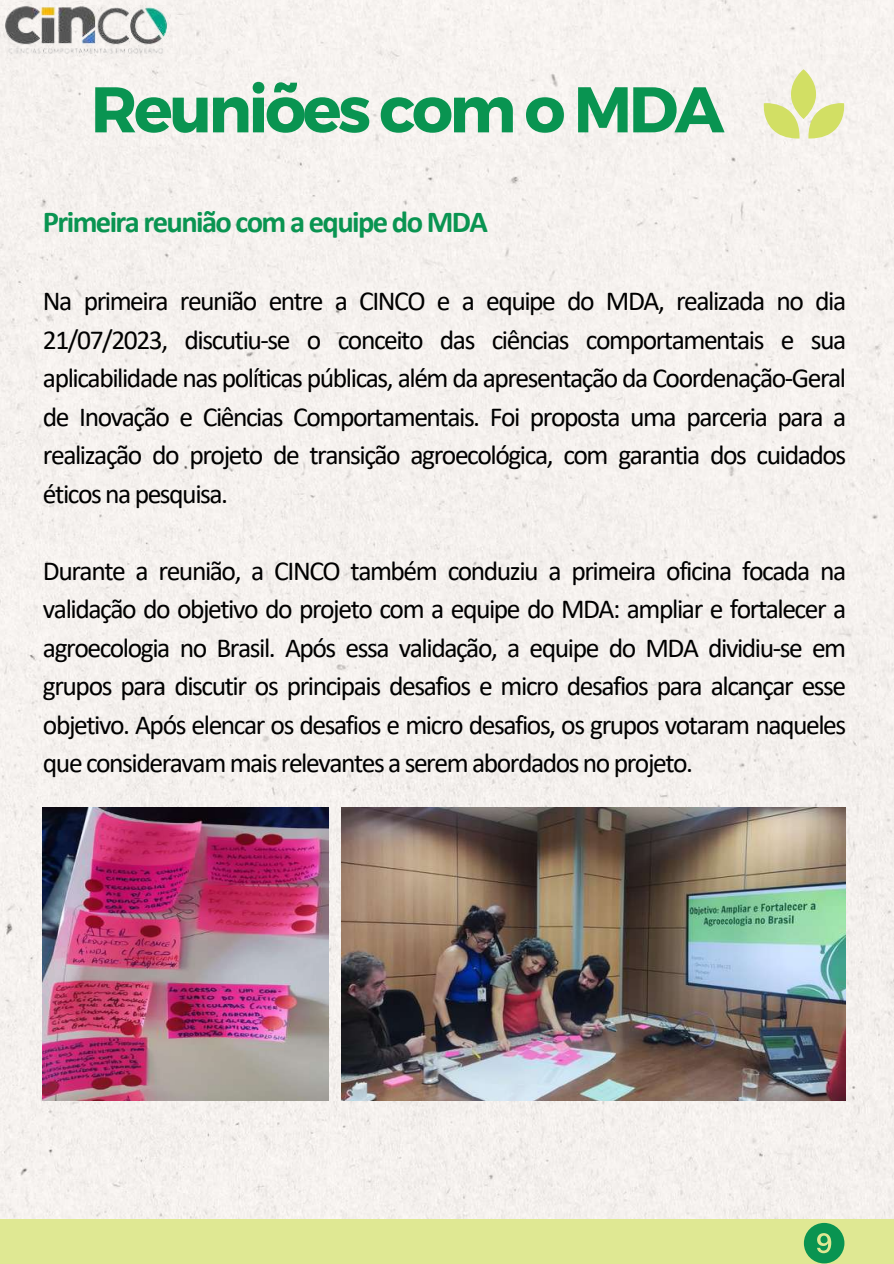
<style>
.page{position:relative;width:894px;height:1264px;background:#fff}
.page>*{position:absolute;margin:0;border:0;box-sizing:border-box;transform-origin:0 0}
.t1{font:700 64.35px "Montserrat";letter-spacing:-.055em;color:#099451}
.t2{font:700 30.6px "Calibri";letter-spacing:-.05em;color:#099451}
.t3{font:27.6px/38.4px "Calibri";letter-spacing:-.055em;color:#000;text-align:justify}
</style>
<div class="page">
<div style="left:0;top:0;width:893px;height:1218px;background:#f5f1ee"></div>
<svg style="left:762px;top:69px;width:82px;height:69px"></svg>
<div style="left:0;top:1218px;width:893px;height:45px;background:#dfe893"></div>
<img style="left:0;top:0;width:172px;height:69px">
<img style="left:342px;top:807px;width:502px;height:293px">
<img style="left:43px;top:807px;width:286px;height:293px">
<svg style="left:803px;top:1222px;width:41px;height:41px"></svg>
<h1 class="t1" style="left:91px;top:68px;width:635px">Reuniões com o MDA</h1>
<p class="t2" style="left:43px;top:209px;width:446px">Primeira reunião com a equipe do MDA</p>
<p class="t3" style="left:43px;top:284px;width:804px">Na primeira reunião entre a CINCO e a equipe do MDA, realizada no dia 21/07/2023, discutiu-se o conceito das ciências comportamentais e sua aplicabilidade nas políticas públicas, além da apresentação da Coordenação-Geral de Inovação e Ciências Comportamentais. Foi proposta uma parceria para a realização do projeto de transição agroecológica, com garantia dos cuidados éticos na pesquisa.</p>
<p class="t3" style="left:43px;top:553px;width:804px">Durante a reunião, a CINCO também conduziu a primeira oficina focada na validação do objetivo do projeto com a equipe do MDA: ampliar e fortalecer a agroecologia no Brasil. Após essa validação, a equipe do MDA dividiu-se em grupos para discutir os principais desafios e micro desafios para alcançar esse objetivo. Após elencar os desafios e micro desafios, os grupos votaram naqueles que consideravam mais relevantes a serem abordados no projeto.</p>
</div>
